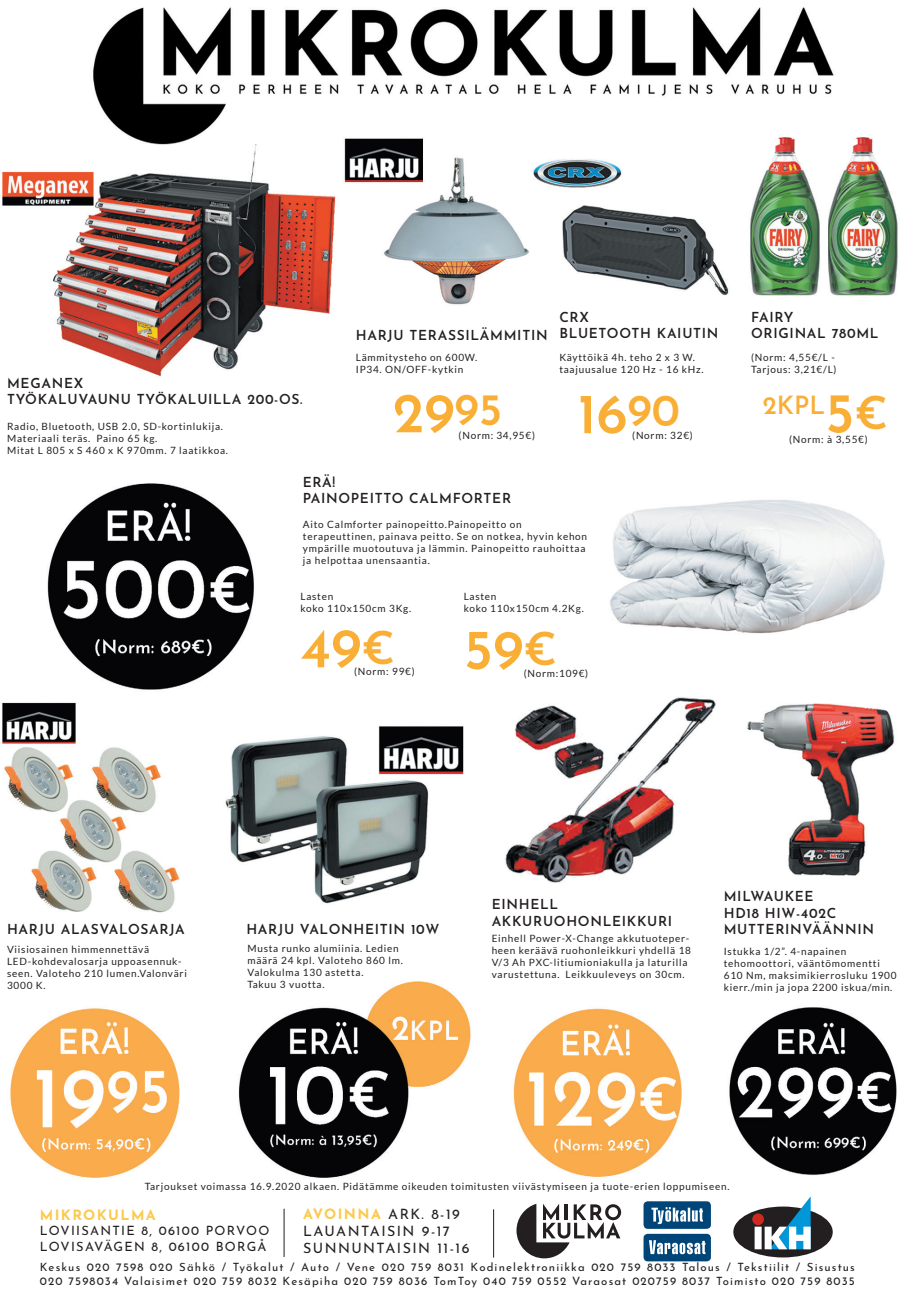
<style>
.page{position:relative;width:900px;height:1294px;background:#fff}
.page>*{position:absolute;margin:0;border:0;box-sizing:border-box;transform-origin:0 0}
.t1{font:600 56.25px "Josefin Sans";color:#f9ae35}
.t2{font:600 45px "Josefin Sans";color:#f9ae35}
.t3{font:600 25px "Josefin Sans";color:#f9ae35}
.t4{font:14.25px "Josefin Sans";letter-spacing:.1em;color:#231f20}
.t5{font:700 14.25px "Josefin Sans";letter-spacing:.1em;color:#fcc94a}
.t6{font:600 13.75px "Josefin Sans";letter-spacing:.05em;color:#231f20}
.t7{font:12.88px "Josefin Sans";letter-spacing:.1em;color:#231f20}
.t8{font:11.38px "Josefin Sans";letter-spacing:.1em;color:#231f20}
.t9{font:10px/12px "Lato";letter-spacing:.075em;color:#231f20}
.s1{font-size:45px}
.s2{font-weight:700;color:#fcc94a}
</style>
<div class="page">
<img style="left:2px;top:7px;width:896px;height:1255px">
<hr style="left:284px;top:1208px;width:1px;height:48px;background:#231f20">
<hr style="left:493px;top:1209px;width:1px;height:48px;background:#231f20">
<svg style="left:517px;top:1203px;width:104px;height:55px"></svg>
<div style="left:733px;top:1206px;width:100px;height:51px;background:#231f20;border-radius:50%"></div>
<svg style="left:755px;top:1196px;width:56px;height:53px"></svg>
<div style="left:752px;top:1213px;width:12px;height:12px;background:#ce2921;border-radius:50%"></div>
<div style="left:644px;top:1201px;width:67px;height:27px;background:#004578;border-radius:4px"></div>
<svg style="left:651px;top:1207px;width:52px;height:16px"></svg>
<div style="left:644px;top:1233px;width:67px;height:28px;background:#004578;border-radius:4px"></div>
<svg style="left:649px;top:1240px;width:57px;height:14px"></svg>
<p class="t6" style="left:7px;top:371px;width:78px">MEGANEX</p>
<p class="t6" style="left:7px;top:388px;width:297px">TYÖKALUVAUNU TYÖKALUILLA 200-OS.</p>
<p class="t9" style="left:7px;top:420px;width:217px">Radio, Bluetooth, USB 2.0, SD-kortinlukija.</p>
<p class="t9" style="left:7px;top:432px;width:152px">Materiaali teräs. Paino 65 kg.</p>
<p class="t9" style="left:7px;top:444px;width:222px">Mitat L 805 x S 460 x K 970mm. 7 laatikkoa.</p>
<p class="t6" style="left:356px;top:323px;width:193px">HARJU TERASSILÄMMITIN</p>
<p class="t9" style="left:356px;top:352px;width:123px">Lämmitysteho on 600W.</p>
<p class="t9" style="left:356px;top:364px;width:109px">IP34. ON/OFF-kytkin</p>
<p class="t1" style="left:393px;top:364px;width:111px">29<span class="s1">95</span></p>
<p class="t9" style="left:459px;top:429px;width:78px">(Norm: 34,95€)</p>
<p class="t6" style="left:559px;top:305px;width:31px">CRX</p>
<p class="t6" style="left:559px;top:321px;width:161px">BLUETOOTH KAIUTIN</p>
<p class="t9" style="left:559px;top:352px;width:137px">Käyttöikä 4h. teho 2 x 3 W.</p>
<p class="t9" style="left:559px;top:364px;width:146px">taajuusalue 120 Hz - 16 kHz.</p>
<p class="t1" style="left:578px;top:365px;width:104px">16<span class="s1">90</span></p>
<p class="t9" style="left:632px;top:429px;width:62px">(Norm: 32€)</p>
<p class="t6" style="left:303px;top:470px;width:34px">ERÄ!</p>
<p class="t6" style="left:303px;top:486px;width:210px">PAINOPEITTO CALMFORTER</p>
<p class="t9" style="left:303px;top:518px;width:220px">Aito Calmforter painopeitto.Painopeitto on</p>
<p class="t9" style="left:303px;top:530px;width:286px">terapeuttinen, painava peitto. Se on notkea, hyvin kehon ympärille muotoutuva ja lämmin. Painopeitto rauhoittaa ja helpottaa unensaantia.</p>
<p class="t9" style="left:300px;top:590px;width:34px">Lasten</p>
<p class="t9" style="left:300px;top:602px;width:112px">koko 110x150cm 3Kg.</p>
<p class="t1" style="left:300px;top:599px;width:62px">49</p>
<p class="t9" style="left:354px;top:665px;width:62px">(Norm: 99€)</p>
<p class="t9" style="left:464px;top:590px;width:34px">Lasten</p>
<p class="t9" style="left:464px;top:602px;width:122px">koko 110x150cm 4.2Kg.</p>
<p class="t2" style="left:361px;top:609px;width:35px">€</p>
<p class="t1" style="left:464px;top:601px;width:95px">59<span class="s1">€</span></p>
<p class="t9" style="left:524px;top:667px;width:66px">(Norm:109€)</p>
<p class="t6" style="left:751px;top:305px;width:44px">FAIRY</p>
<p class="t6" style="left:751px;top:321px;width:129px">ORIGINAL 780ML</p>
<p class="t9" style="left:751px;top:352px;width:85px">(Norm: 4,55€/L -</p>
<p class="t9" style="left:751px;top:364px;width:87px">Tarjous: 3,21€/L)</p>
<p class="t3" style="left:763px;top:383px;width:64px">2KPL</p>
<p class="t1" style="left:825px;top:364px;width:65px">5<span class="s1">€</span></p>
<p class="t9" style="left:789px;top:433px;width:80px">(Norm: à 3,55€)</p>
<p class="t6" style="left:7px;top:917px;width:179px">HARJU ALASVALOSARJA</p>
<p class="t9" style="left:7px;top:943px;width:181px">Viisiosainen himmennettävä<br>LED-kohdevalosarja uppoasennuk&shy;seen. Valoteho 210 lumen.Valonväri<br>3000 K.</p>
<p class="t6" style="left:246px;top:917px;width:195px">HARJU VALONHEITIN 10W</p>
<p class="t9" style="left:247px;top:941px;width:153px">Musta runko alumiinia. Ledien</p>
<p class="t9" style="left:247px;top:953px;width:157px">määrä 24 kpl. Valoteho 860 lm.</p>
<p class="t9" style="left:247px;top:965px;width:118px">Valokulma 130 astetta.</p>
<p class="t9" style="left:247px;top:977px;width:79px">Takuu 3 vuotta.</p>
<p class="t6" style="left:492px;top:892px;width:68px">EINHELL</p>
<p class="t6" style="left:492px;top:908px;width:182px">AKKURUOHONLEIKKURI</p>
<p class="t9" style="left:492px;top:932px;width:201px">Einhell Power-X-Change akkutuoteper&shy;heen keräävä ruohonleikkuri yhdellä 18<br>V/3 Ah PXC-litiumioniakulla ja laturilla varustettuna. Leikkuuleveys on 30cm.</p>
<p class="t6" style="left:724px;top:884px;width:91px">MILWAUKEE</p>
<p class="t6" style="left:724px;top:901px;width:114px">HD18 HIW-402C</p>
<p class="t6" style="left:724px;top:917px;width:152px">MUTTERINVÄÄNNIN</p>
<p class="t9" style="left:724px;top:945px;width:124px">Istukka 1/2”. 4-napainen</p>
<p class="t9" style="left:724px;top:957px;width:174px">tehomoottori, vääntömomentti<br>610 Nm, maksimikierrosluku 1900 kierr./min ja jopa 2200 iskua/min.</p>
<p class="t9" style="left:145px;top:1180px;width:586px">Tarjoukset voimassa 16.9.2020 alkaen. Pidätämme oikeuden toimitusten viivästymiseen ja tuote-erien loppumiseen.</p>
<p class="t4" style="left:303px;top:1201px;width:158px"><span class="s2">AVOINNA</span> ARK. 8-19</p>
<p class="t4" style="left:303px;top:1219px;width:148px">LAUANTAISIN 9-17</p>
<p class="t4" style="left:303px;top:1236px;width:168px">SUNNUNTAISIN 11-16</p>
<p class="t5" style="left:40px;top:1201px;width:118px">MIKROKULMA</p>
<p class="t7" style="left:40px;top:1219px;width:231px">LOVIISANTIE 8, 06100 PORVOO</p>
<p class="t7" style="left:40px;top:1235px;width:228px">LOVISAVÄGEN 8, 06100 BORGÅ</p>
<p class="t8" style="left:40px;top:1257px;width:817px">Keskus 020 7598 020 Sähkö / Työkalut / Auto / Vene 020 759 8031 Kodinelektroniikka 020 759 8033 Talous / Tekstiilit / Sisustus</p>
<p class="t8" style="left:40px;top:1271px;width:817px">020 7598034 Valaisimet 020 759 8032 Kesäpiha 020 759 8036 TomToy 040 759 0552 Varaosat 020759 8037 Toimisto 020 759 8035</p>
</div>
